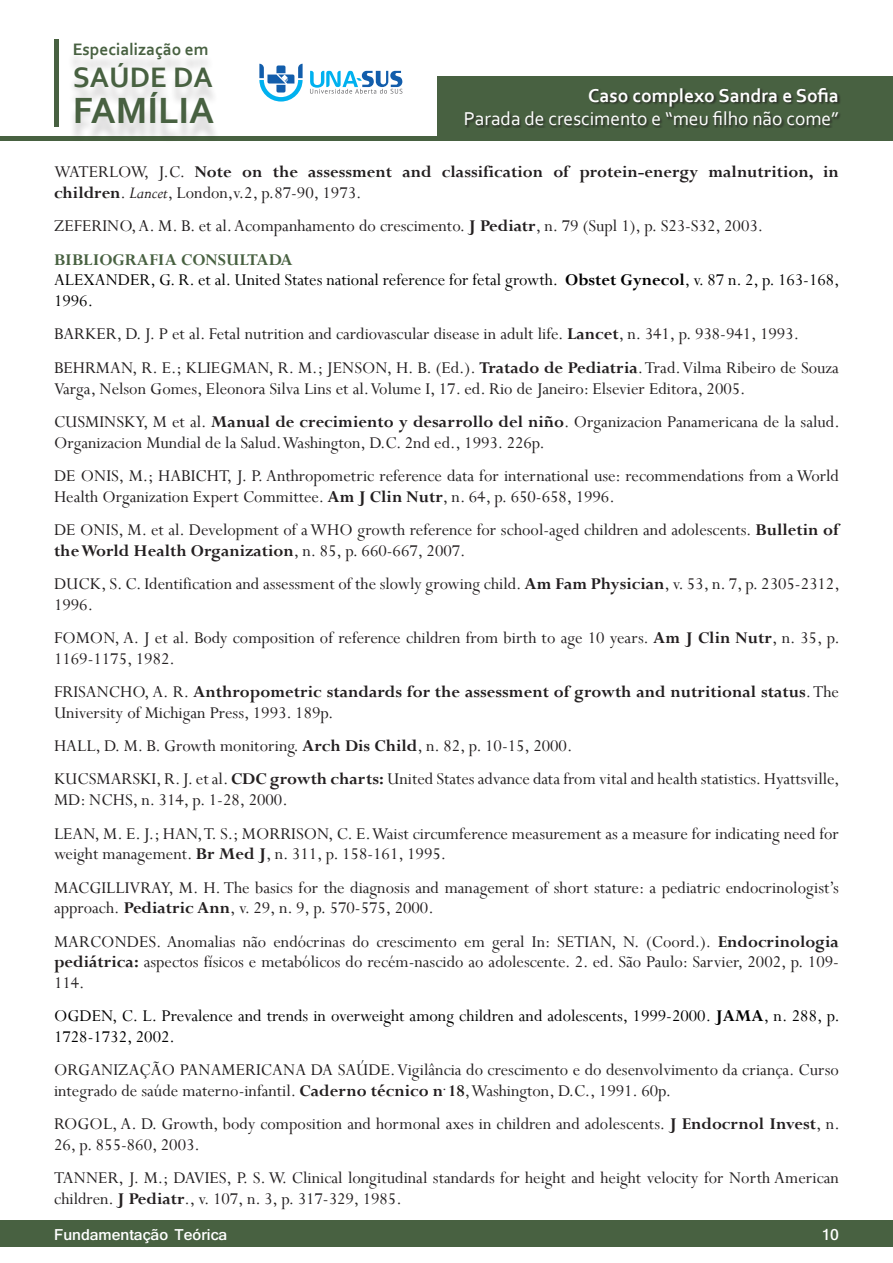
<style>
.page{position:relative;width:893px;height:1263px;background:#fff}
.page>*{position:absolute;margin:0;border:0;box-sizing:border-box;transform-origin:0 0}
.t1{font:700 38.25px "Corbel";color:#486141}
.t2{font:700 29.55px "Corbel";color:#486141}
.t3{font:19.5px "Corbel";color:#fff}
.t4{font:700 19.5px "Corbel";color:#fff}
.Referencia_Bibliogra{font:18.3px/20.7px "Perpetua";color:#231f20}
.Referencia_Bibliogra-2{font:700 18.3px/20.7px "Perpetua";color:#231f20}
.Referencia_Bibliogra-3{font:18.3px/20.7px "Perpetua";color:#000}
.Paragrafo_bold{font:700 18.3px "Perpetua";color:#486141}
.t5{font:700 17.4px "Corbel";color:#486141}
.t6{font:700 16.5px "Shruti";color:#fff}
.s1{font-weight:400}
.s2{font-weight:400;font-style:italic}
.s3{font-weight:700}
</style>
<div class="page">
<div style="left:0;top:1220px;width:893px;height:27px;background:#486141"></div>
<hr style="left:0;top:136px;width:893px;height:4px;background:#486141">
<div style="left:438px;top:77px;width:455px;height:63px;background:#486141"></div>
<div style="left:465px;top:88px;width:377px;height:40px;background:#231f20;opacity:.75"></div>
<div style="left:54px;top:39px;width:5px;height:87px;background:#486141"></div>
<div style="left:67px;top:49px;width:153px;height:94px;background:#231f20;opacity:.2"></div>
<svg style="left:259px;top:64px;width:44px;height:38px"></svg>
<svg style="left:310px;top:71px;width:92px;height:23px"></svg>
<p class="t5" style="left:73px;top:38px;width:137px">Especialização em</p>
<h2 class="t2" style="left:73px;top:58px;width:142px">SAÚDE DA</h2>
<h1 class="t1" style="left:73px;top:87px;width:143px">FAMÍLIA</h1>
<p class="t4" style="left:588px;top:84px;width:252px">Caso complexo Sandra e Sofia</p>
<p class="t3" style="left:464px;top:107px;width:377px">Parada de crescimento e “meu filho não come”</p>
<p class="Referencia_Bibliogra-2" style="left:54px;top:161px;width:786px"><span class="s1">WATERLOW, J.C.</span> Note on the assessment and classification of protein-energy malnutrition, in children<span class="s1">.</span> <span class="s2">Lancet</span><span class="s1">, London,v.2, p.87-90, 1973.</span></p>
<p class="Referencia_Bibliogra" style="left:54px;top:215px;width:711px">ZEFERINO, A. M. B. et al. Acompanhamento do crescimento. <span class="s3">J Pediatr</span>, n. 79 (Supl 1), p. S23-S32, 2003.</p>
<p class="Paragrafo_bold" style="left:54px;top:248px;width:240px">BIBLIOGRAFIA CONSULTADA</p>
<p class="Referencia_Bibliogra-3" style="left:54px;top:269px;width:787px">ALEXANDER, G. R. et al. United States national reference for fetal growth. <span class="s3">Obstet Gynecol</span>, v. 87 n. 2, p. 163-168,<br>1996.</p>
<p class="Referencia_Bibliogra" style="left:54px;top:323px;width:746px">BARKER, D. J. P et al. Fetal nutrition and cardiovascular disease in adult life. <span class="s3">Lancet</span>, n. 341, p. 938-941, 1993.</p>
<p class="Referencia_Bibliogra" style="left:54px;top:357px;width:786px">BEHRMAN, R. E.; KLIEGMAN, R. M.; JENSON, H. B. (Ed.). <span class="s3">Tratado de Pediatria</span>. Trad. Vilma Ribeiro de Souza<br>Varga, Nelson Gomes, Eleonora Silva Lins et al. Volume I, 17. ed. Rio de Janeiro: Elsevier Editora, 2005.</p>
<p class="Referencia_Bibliogra" style="left:54px;top:411px;width:787px">CUSMINSKY, M et al. <span class="s3">Manual de crecimiento y desarrollo del niño</span>. Organizacion Panamericana de la salud.<br>Organizacion Mundial de la Salud. Washington, D.C. 2nd ed., 1993. 226p.</p>
<p class="Referencia_Bibliogra" style="left:54px;top:465px;width:786px">DE ONIS, M.; HABICHT, J. P. Anthropometric reference data for international use: recommendations from a World<br>Health Organization Expert Committee. <span class="s3">Am J Clin Nutr</span>, n. 64, p. 650-658, 1996.</p>
<p class="Referencia_Bibliogra" style="left:54px;top:519px;width:786px">DE ONIS, M. et al. Development of a WHO growth reference for school-aged children and adolescents. <span class="s3">Bulletin of the World Health Organization</span>, n. 85, p. 660-667, 2007.</p>
<p class="Referencia_Bibliogra" style="left:54px;top:573px;width:787px">DUCK, S. C. Identification and assessment of the slowly growing child. <span class="s3">Am Fam Physician</span>, v. 53, n. 7, p. 2305-2312,<br>1996.</p>
<p class="Referencia_Bibliogra" style="left:54px;top:627px;width:787px">FOMON, A. J et al. Body composition of reference children from birth to age 10 years. <span class="s3">Am J Clin Nutr</span>, n. 35, p.<br>1169-1175, 1982.</p>
<p class="Referencia_Bibliogra-2" style="left:54px;top:681px;width:786px"><span class="s1">FRISANCHO, A. R.</span> Anthropometric standards for the assessment of growth and nutritional status<span class="s1">. The<br>University of Michigan Press, 1993. 189p.</span></p>
<p class="Referencia_Bibliogra" style="left:54px;top:735px;width:520px">HALL, D. M. B. Growth monitoring. <span class="s3">Arch Dis Child</span>, n. 82, p. 10-15, 2000.</p>
<p class="Referencia_Bibliogra" style="left:54px;top:768px;width:787px">KUCSMARSKI, R. J. et al. <span class="s3">CDC growth charts:</span> United States advance data from vital and health statistics. Hyattsville,<br>MD: NCHS, n. 314, p. 1-28, 2000.</p>
<p class="Referencia_Bibliogra" style="left:54px;top:822px;width:786px">LEAN, M. E. J.; HAN, T. S.; MORRISON, C. E. Waist circumference measurement as a measure for indicating need for weight management. <span class="s3">Br Med J</span>, n. 311, p. 158-161, 1995.</p>
<p class="Referencia_Bibliogra" style="left:54px;top:876px;width:786px">MACGILLIVRAY, M. H. The basics for the diagnosis and management of short stature: a pediatric endocrinologist’s approach. <span class="s3">Pediatric Ann</span>, v. 29, n. 9, p. 570-575, 2000.</p>
<p class="Referencia_Bibliogra" style="left:54px;top:930px;width:786px;text-align:justify">MARCONDES. Anomalias não endócrinas do crescimento em geral In: SETIAN, N. (Coord.). <span class="s3">Endocrinologia pediátrica:</span> aspectos físicos e metabólicos do recém-nascido ao adolescente. 2. ed. São Paulo: Sarvier, 2002, p. 109- 114.</p>
<p class="Referencia_Bibliogra-3" style="left:54px;top:1005px;width:787px">OGDEN, C. L. Prevalence and trends in overweight among children and adolescents, 1999-2000. <span class="s3">JAMA</span>, n. 288, p.<br>1728-1732, 2002.</p>
<p class="Referencia_Bibliogra" style="left:54px;top:1059px;width:786px">ORGANIZAÇÃO PANAMERICANA DA SAÚDE. Vigilância do crescimento e do desenvolvimento da criança. Curso integrado de saúde materno-infantil. <span class="s3">Caderno técnico n</span><sup>.</sup> <span class="s3">18</span>, Washington, D.C., 1991. 60p.</p>
<p class="Referencia_Bibliogra" style="left:54px;top:1113px;width:787px">ROGOL, A. D. Growth, body composition and hormonal axes in children and adolescents. <span class="s3">J Endocrnol Invest</span>, n.<br>26, p. 855-860, 2003.</p>
<p class="Referencia_Bibliogra" style="left:54px;top:1167px;width:786px">TANNER, J. M.; DAVIES, P. S. W. Clinical longitudinal standards for height and height velocity for North American children. <span class="s3">J Pediatr</span>., v. 107, n. 3, p. 317-329, 1985.</p>
<p class="t6" style="left:54px;top:1225px;width:175px">Fundamentação Teórica</p>
<p class="t6" style="left:821px;top:1225px;width:19px">10</p>
</div>
